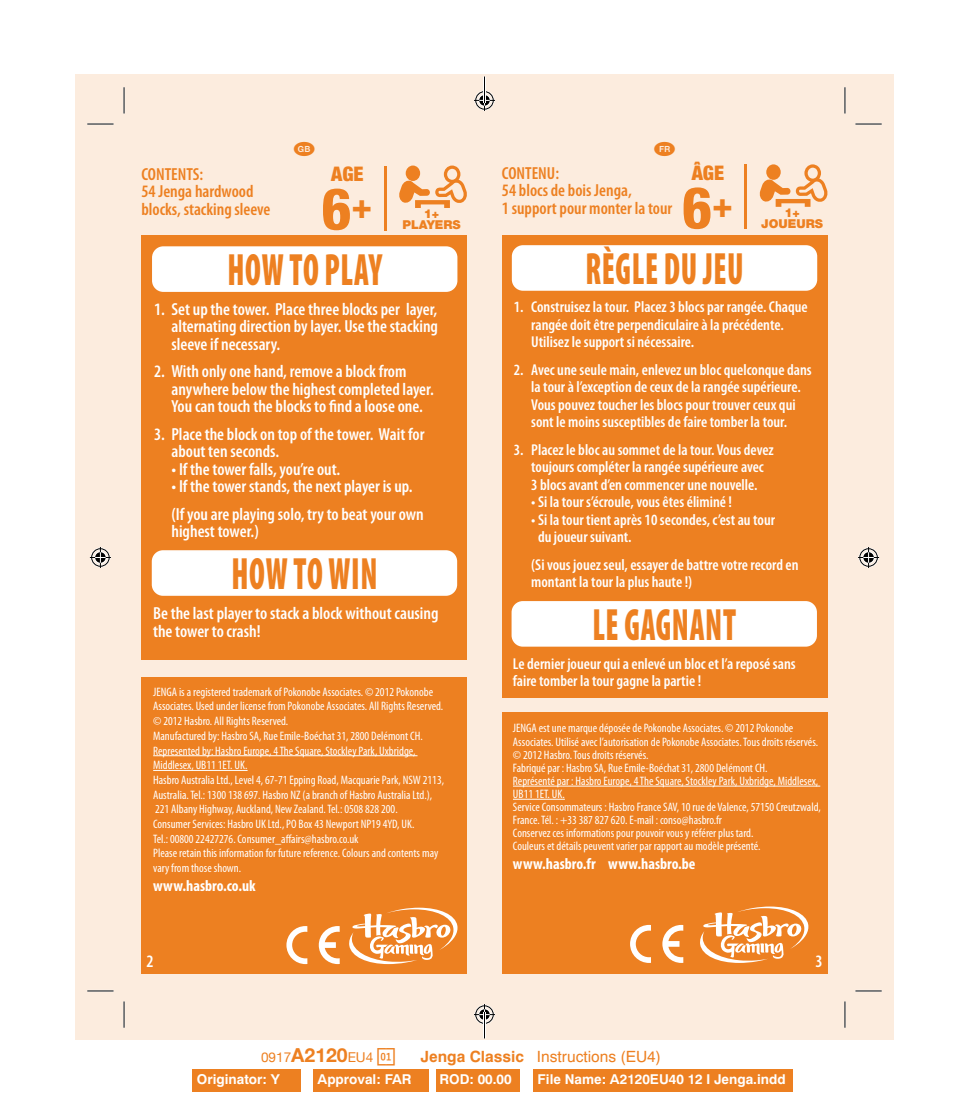
<style>
.page{position:relative;width:969px;height:1115px;background:#fff}
.page>*{position:absolute;margin:0;border:0;box-sizing:border-box;transform-origin:0 0}
.t1{font:800 condensed 57.75px "Helvetica Neue";color:#ed8021}
.t2{font:900 condensed 45.5px "Myriad Pro";letter-spacing:.02em;color:#ed8021;scale:.7 1}
.t3{font:800 condensed 35px "Helvetica Neue";color:#ed8021}
.t4{font:900 condensed 20.12px "Helvetica Neue";color:#ed8021}
.t5{font:600 condensed 17.5px/17.5px "Myriad Pro";color:#fff}
.t6{font:600 condensed 17.5px/17.5px "Myriad Pro";color:#ed8021}
.t7{font:600 condensed 15.75px/17.5px "Myriad Pro";color:#fff}
.t8{font:700 condensed 15.75px "Myriad Pro";color:#fff}
.t9{font:15.58px "Newhouse DT";color:#ed8021}
.t10{font:700 13.65px "Newhouse DT";color:#fff}
.t11{font:13.65px "Helvetica Neue";color:#ed8021}
.t12{font:condensed 12.25px/14.7px "Myriad Pro";color:#fff}
.t13{font:900 12.25px "Helvetica Neue";color:#ed8021}
.s1{font-weight:700;font-size:19.43px}
.s2{font-family:"Info Office Numbers Two";font-size:17.5px}
.s3{font-weight:700}
</style>
<div class="page">
<div style="left:75px;top:74px;width:818px;height:966px;background:#fcecde"></div>
<div style="left:502px;top:712px;width:325px;height:262px;background:#ed8021"></div>
<div style="left:502px;top:236px;width:325px;height:462px;background:#ed8021"></div>
<div style="left:141px;top:677px;width:326px;height:297px;background:#ed8021"></div>
<div style="left:141px;top:236px;width:326px;height:424px;background:#ed8021"></div>
<div style="left:192px;top:1069px;width:109px;height:22px;background:#ed8021"></div>
<div style="left:313px;top:1069px;width:115px;height:22px;background:#ed8021"></div>
<div style="left:437px;top:1069px;width:83px;height:22px;background:#ed8021"></div>
<div style="left:533px;top:1069px;width:259px;height:22px;background:#ed8021"></div>
<hr style="left:744px;top:165px;width:3px;height:64px;background:#ed8021">
<svg style="left:759px;top:164px;width:69px;height:43px"></svg>
<svg style="left:700px;top:906px;width:109px;height:57px"></svg>
<svg style="left:630px;top:925px;width:21px;height:38px"></svg>
<svg style="left:662px;top:925px;width:21px;height:38px"></svg>
<div style="left:512px;top:245px;width:305px;height:46px;background:#fff"></div>
<div style="left:511px;top:601px;width:306px;height:46px;background:#fff"></div>
<hr style="left:513px;top:786px;width:307px;height:1px;background:#fff">
<hr style="left:513px;top:799px;width:52px;height:1px;background:#fff">
<div style="left:152px;top:246px;width:305px;height:46px;background:#fff"></div>
<div style="left:152px;top:550px;width:305px;height:46px;background:#fff"></div>
<hr style="left:153px;top:755px;width:264px;height:1px;background:#fff">
<hr style="left:153px;top:770px;width:95px;height:1px;background:#fff">
<hr style="left:384px;top:166px;width:2px;height:64px;background:#ed8021">
<svg style="left:399px;top:165px;width:68px;height:43px"></svg>
<svg style="left:349px;top:908px;width:109px;height:56px"></svg>
<svg style="left:286px;top:926px;width:21px;height:38px"></svg>
<svg style="left:319px;top:926px;width:21px;height:38px"></svg>
<hr style="left:87px;top:123px;width:27px;height:2px;background:#fff">
<hr style="left:855px;top:123px;width:26px;height:2px;background:#fff">
<hr style="left:87px;top:990px;width:27px;height:2px;background:#fff">
<hr style="left:855px;top:990px;width:26px;height:2px;background:#fff">
<hr style="left:123px;top:87px;width:2px;height:27px;background:#fff">
<hr style="left:123px;top:1001px;width:2px;height:27px;background:#fff">
<hr style="left:844px;top:87px;width:2px;height:27px;background:#fff">
<hr style="left:844px;top:1001px;width:2px;height:27px;background:#fff">
<svg style="left:87px;top:124px;width:27px;height:1px"></svg>
<svg style="left:855px;top:124px;width:26px;height:1px"></svg>
<svg style="left:87px;top:991px;width:27px;height:1px"></svg>
<svg style="left:855px;top:991px;width:26px;height:1px"></svg>
<svg style="left:124px;top:87px;width:1px;height:27px"></svg>
<svg style="left:124px;top:1001px;width:1px;height:27px"></svg>
<svg style="left:844px;top:87px;width:1px;height:27px"></svg>
<svg style="left:844px;top:1001px;width:1px;height:27px"></svg>
<svg style="left:90px;top:547px;width:21px;height:21px"></svg>
<svg style="left:858px;top:547px;width:21px;height:21px"></svg>
<svg style="left:474px;top:77px;width:21px;height:34px"></svg>
<svg style="left:474px;top:1004px;width:21px;height:34px"></svg>
<h3 class="t6" style="left:141px;top:166px;width:131px">CONTENTS:<br>54 Jenga hardwood blocks, stacking sleeve</h3>
<h3 class="t4" style="left:331px;top:162px;width:34px">AGE</h3>
<h1 class="t1" style="left:321px;top:173px;width:32px">6</h1>
<h3 class="t3" style="left:351px;top:184px;width:22px">+</h3>
<h2 class="t2" style="left:227px;top:245px;width:222px">HOW TO PLAY</h2>
<p class="t13" style="left:424px;top:206px;width:17px">1+</p>
<p class="t13" style="left:402px;top:217px;width:60px">PLAYERS</p>
<h3 class="t4" style="left:692px;top:161px;width:34px">ÂGE</h3>
<h3 class="t6" style="left:502px;top:164px;width:172px">CONTENU:<br>54 blocs de bois Jenga,<br>1 support pour monter la tour</h3>
<h2 class="t2" style="left:585px;top:244px;width:228px">RÈGLE DU JEU</h2>
<h1 class="t1" style="left:682px;top:172px;width:32px">6</h1>
<h3 class="t3" style="left:712px;top:183px;width:22px">+</h3>
<p class="t13" style="left:784px;top:205px;width:17px">1+</p>
<p class="t13" style="left:761px;top:216px;width:63px">JOUEURS</p>
<h3 class="t5" style="left:171px;top:301px;width:268px;text-align:justify;text-indent:-17px">1. Set up the tower. Place three blocks per layer, alternating direction by layer. Use the stacking sleeve if necessary.</h3>
<h3 class="t5" style="left:171px;top:363px;width:264px;text-indent:-17px">2. With only one hand, remove a block from anywhere below the highest completed layer.<br>You can touch the blocks to find a loose one.</h3>
<h3 class="t5" style="left:171px;top:425px;width:254px;text-indent:-17px">3. Place the block on top of the tower. Wait for about ten seconds.</h3>
<h3 class="t5" style="left:171px;top:460px;width:170px">• If the tower falls, you’re out.</h3>
<h3 class="t5" style="left:171px;top:473px;width:254px;line-height:27.5px">• If the tower stands, the next player is up. (If you are playing solo, try to beat your own</h3>
<h3 class="t5" style="left:171px;top:523px;width:89px">highest tower.)</h3>
<h2 class="t2" style="left:231px;top:549px;width:210px">HOW TO WIN</h2>
<p class="t7" style="left:531px;top:299px;width:278px;text-indent:-17px">1. Construisez la tour. Placez 3 blocs par rangée. Chaque rangée doit être perpendiculaire à la précédente.<br>Utilisez le support si nécessaire.</p>
<p class="t7" style="left:514px;top:361px;width:299px;text-align:center">2. Avec une seule main, enlevez un bloc quelconque dans la tour à l’exception de ceux de la rangée supérieure.<br>Vous pouvez toucher les blocs pour trouver ceux qui<br>sont le moins susceptibles de faire tomber la tour.</p>
<p class="t7" style="left:514px;top:441px;width:261px;text-align:center">3. Placez le bloc au sommet de la tour. Vous devez toujours compléter la rangée supérieure avec<br>3 blocs avant d’en commencer une nouvelle.</p>
<p class="t7" style="left:531px;top:494px;width:202px">• Si la tour s’écroule, vous êtes éliminé !</p>
<p class="t7" style="left:538px;top:511px;width:239px;text-indent:-7px">• Si la tour tient après 10 secondes, c’est au tour du joueur suivant.</p>
<p class="t7" style="left:531px;top:556px;width:269px">(Si vous jouez seul, essayer de battre votre record en montant la tour la plus haute !)</p>
<h3 class="t5" style="left:153px;top:605px;width:287px">Be the last player to stack a block without causing the tower to crash!</h3>
<h2 class="t2" style="left:592px;top:599px;width:207px">LE GAGNANT</h2>
<p class="t12" style="left:153px;top:685px;width:292px">JENGA is a registered trademark of Pokonobe Associates. © 2012 Pokonobe Associates. Used under license from Pokonobe Associates. All Rights Reserved. © 2012 Hasbro. All Rights Reserved.<br>Manufactured by: Hasbro SA, Rue Emile-Boéchat 31, 2800 Delémont CH.<br>Represented by: Hasbro Europe, 4 The Square, Stockley Park, Uxbridge, Middlesex, UB11 1ET. UK.<br>Hasbro Australia Ltd., Level 4, 67-71 Epping Road, Macquarie Park, NSW 2113, Australia. Tel.: 1300 138 697. Hasbro NZ (a branch of Hasbro Australia Ltd.), 221 Albany Highway, Auckland, New Zealand. Tel.: 0508 828 200.<br>Consumer Services: Hasbro UK Ltd., PO Box 43 Newport NP19 4YD, UK.<br>Tel.: 00800 22427276. Consumer_affairs@hasbro.co.uk<br>Please retain this information for future reference. Colours and contents may vary from those shown.</p>
<p class="t8" style="left:153px;top:876px;width:104px">www.hasbro.co.uk</p>
<p class="t7" style="left:513px;top:655px;width:284px">Le dernier joueur qui a enlevé un bloc et l’a reposé sans faire tomber la tour gagne la partie !</p>
<p class="t12" style="left:513px;top:722px;width:309px;line-height:13.1px">JENGA est une marque déposée de Pokonobe Associates. © 2012 Pokonobe Associates. Utilisé avec l’autorisation de Pokonobe Associates. Tous droits réservés. © 2012 Hasbro. Tous droits réservés.<br>Fabriqué par : Hasbro SA, Rue Emile-Boéchat 31, 2800 Delémont CH.<br>Représenté par : Hasbro Europe, 4 The Square, Stockley Park, Uxbridge, Middlesex, UB11 1ET. UK.<br>Service Consommateurs : Hasbro France SAV, 10 rue de Valence, 57150 Creutzwald, France. Tél. : +33 387 827 620. E-mail : conso@hasbro.fr<br>Conservez ces informations pour pouvoir vous y référer plus tard.<br>Couleurs et détails peuvent varier par rapport au modèle présenté.</p>
<p class="t8" style="left:513px;top:854px;width:184px">www.hasbro.fr www.hasbro.be</p>
<h3 class="t5" style="left:146px;top:953px;width:9px">2</h3>
<h3 class="t5" style="left:815px;top:953px;width:9px">3</h3>
<p class="t11" style="left:261px;top:1047px;width:135px">0917<span class="s1">A2120</span>EU4 <span class="s2">Ab</span></p>
<p class="t9" style="left:420px;top:1046px;width:242px"><span class="s3">Jenga Classic</span> Instructions (EU4)</p>
<p class="t10" style="left:197px;top:1070px;width:84px">Originator: Y</p>
<p class="t10" style="left:317px;top:1070px;width:96px">Approval: FAR</p>
<p class="t10" style="left:439px;top:1070px;width:74px">ROD: 00.00</p>
<p class="t10" style="left:537px;top:1070px;width:250px">File Name: A2120EU40 12 I Jenga.indd</p>
</div>
